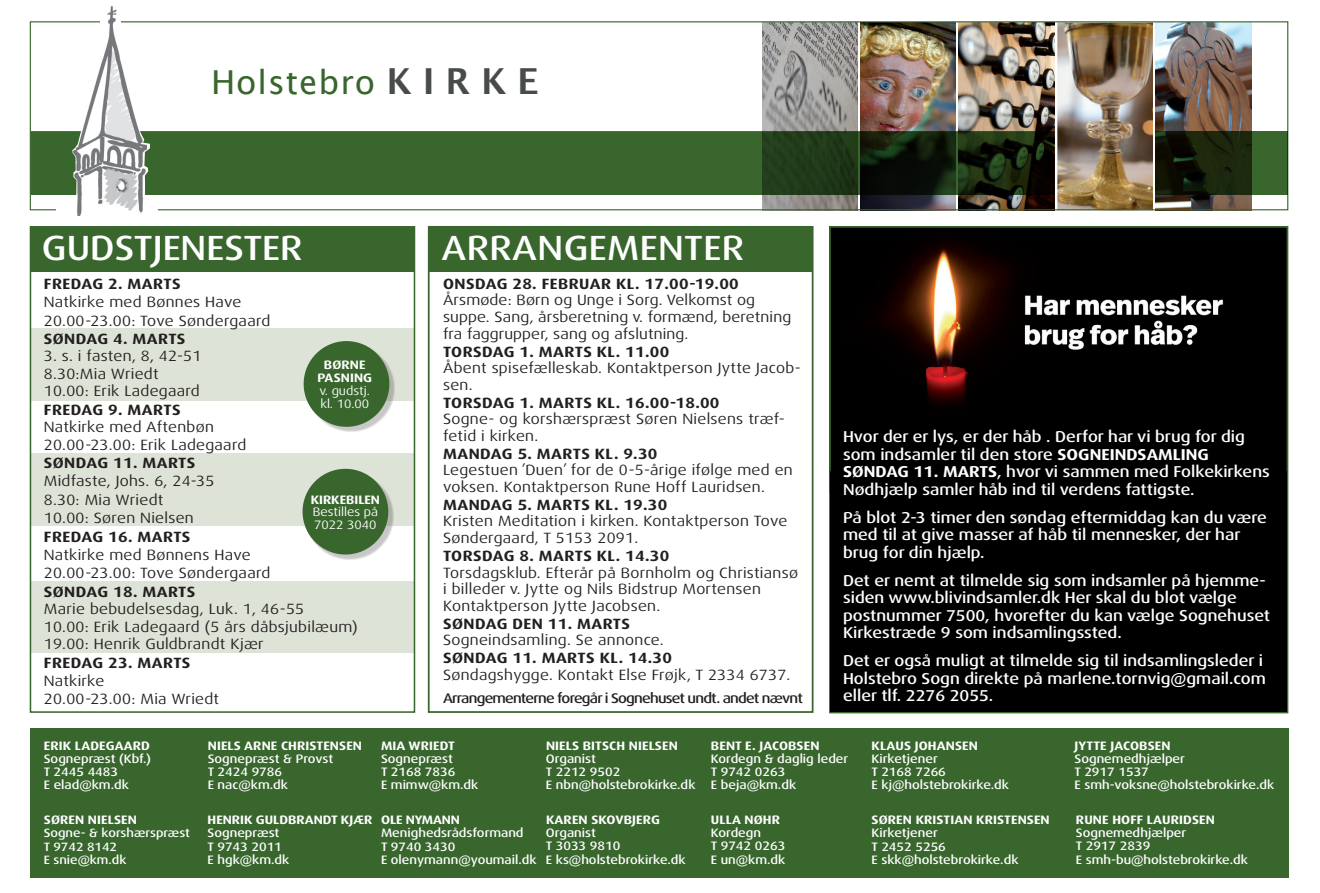
<style>
.page{position:relative;width:1320px;height:893px;background:#fff}
.page>*{position:absolute;margin:0;border:0;box-sizing:border-box;transform-origin:0 0}
.t1{font:500 expanded 35px "Dax OT";letter-spacing:.005em;color:#fff}
.t2{font:33.07px "Lucida Grande";letter-spacing:.03em;color:#38662d}
.t3{font:500 expanded 15.75px/17.5px "Dax OT";color:#fff}
.t4{font:expanded 14.88px/16.6px "Dax OT";letter-spacing:.02em;color:#231f20}
.t5{font:700 expanded 14.88px "Dax OT";letter-spacing:.03em;color:#231f20}
.t6{font:500 expanded 14px "Dax OT";letter-spacing:-.055em;color:#231f20}
.t7{font:500 expanded 12.25px/13.1px "Dax OT";color:#fff}
.t8{font:700 expanded 12.25px/13px "Dax OT";letter-spacing:.01em;color:#fff;text-align:center}
.t9{font:expanded 12.25px/13px "Dax OT";color:#fff}
.t10{font:700 expanded 12.25px "Dax OT";letter-spacing:-.01em;color:#fff}
.t11{font:500 expanded 12.08px/13.1px "Dax OT";color:#fff}
.s1{font-weight:700;font-size:35.88px;color:#474b49}
.s2{font-weight:700}
</style>
<div class="page">
<div style="left:31px;top:581px;width:383px;height:72px;background:#dee3d7"></div>
<div style="left:31px;top:328px;width:383px;height:72px;background:#dee3d7"></div>
<div style="left:31px;top:454px;width:383px;height:72px;background:#dee3d7"></div>
<img style="left:762px;top:23px;width:96px;height:185px">
<img style="left:860px;top:23px;width:95px;height:185px">
<img style="left:958px;top:23px;width:96px;height:185px">
<img style="left:1057px;top:23px;width:96px;height:185px">
<img style="left:1155px;top:23px;width:96px;height:185px">
<div style="left:30px;top:21px;width:1258px;height:189px;border:1px solid #38662d"></div>
<div style="left:56px;top:193px;width:102px;height:28px;background:#fff"></div>
<svg style="left:1155px;top:131px;width:133px;height:64px;background:#1e3012"></svg>
<svg style="left:146px;top:131px;width:908px;height:64px;background:#2d5124"></svg>
<div style="left:31px;top:131px;width:42px;height:64px;background:#38662d"></div>
<img style="left:73px;top:6px;width:73px;height:209px">
<div style="left:30px;top:226px;width:385px;height:487px;border:2px solid #38662d"></div>
<div style="left:31px;top:227px;width:383px;height:45px;background:#38662d"></div>
<div style="left:30px;top:728px;width:1258px;height:150px;background:#38662d"></div>
<div style="left:428px;top:226px;width:385px;height:487px;border:2px solid #38662d"></div>
<div style="left:429px;top:227px;width:383px;height:44px;background:#38662d"></div>
<div style="left:305px;top:471px;width:89px;height:89px;background:#231f20;opacity:.25"></div>
<div style="left:302px;top:469px;width:86px;height:86px;background:#38662d;border-radius:50%"></div>
<div style="left:306px;top:344px;width:89px;height:88px;background:#231f20;opacity:.25"></div>
<div style="left:304px;top:341px;width:85px;height:86px;background:#38662d;border-radius:50%"></div>
<img style="left:832px;top:229px;width:453px;height:242px">
<div style="left:831px;top:471px;width:455px;height:241px;background:#000"></div>
<h2 class="t2" style="left:211px;top:63px;width:329px">Holstebro <span class="s1">K I R K E</span></h2>
<h1 class="t1" style="left:42px;top:226px;width:262px">GUDSTJENESTER</h1>
<p class="t5" style="left:44px;top:274px;width:138px">FREDAG 2. MARTS</p>
<p class="t4" style="left:44px;top:293px;width:228px;line-height:18.4px">Natkirke med Bønnes Have<br>20.00-23.00: Tove Søndergaard</p>
<p class="t5" style="left:44px;top:329px;width:143px">SØNDAG 4. MARTS</p>
<p class="t4" style="left:44px;top:348px;width:159px;line-height:17.5px">3. s. i fasten, 8, 42-51<br>8.30:Mia Wriedt<br>10.00: Erik Ladegaard</p>
<p class="t5" style="left:44px;top:400px;width:138px">FREDAG 9. MARTS</p>
<p class="t4" style="left:44px;top:418px;width:204px;line-height:17.5px">Natkirke med Aftenbøn<br>20.00-23.00: Erik Ladegaard</p>
<p class="t5" style="left:44px;top:453px;width:153px">SØNDAG 11. MARTS</p>
<p class="t4" style="left:44px;top:472px;width:172px;line-height:18.4px">Midfaste, Johs. 6, 24-35<br>8.30: Mia Wriedt<br>10.00: Søren Nielsen</p>
<p class="t5" style="left:44px;top:527px;width:148px">FREDAG 16. MARTS</p>
<p class="t4" style="left:44px;top:546px;width:228px;line-height:18.4px">Natkirke med Bønnens Have<br>20.00-23.00: Tove Søndergaard</p>
<p class="t5" style="left:44px;top:582px;width:153px">SØNDAG 18. MARTS</p>
<p class="t4" style="left:44px;top:600px;width:315px;line-height:17.5px">Marie bebudelsesdag, Luk. 1, 46-55<br>10.00: Erik Ladegaard (5 års dåbsjubilæum)<br>19.00: Henrik Guldbrandt Kjær</p>
<p class="t5" style="left:44px;top:653px;width:148px">FREDAG 23. MARTS</p>
<p class="t4" style="left:44px;top:672px;width:177px;line-height:18.4px">Natkirke<br>20.00-23.00: Mia Wriedt</p>
<p class="t8" style="left:317px;top:359px;width:56px">BØRNE<br>PASNING</p>
<p class="t9" style="left:319px;top:385px;width:52px">v. gudstj. kl. 10.00</p>
<p class="t8" style="left:311px;top:493px;width:71px">KIRKEBILEN</p>
<p class="t9" style="left:313px;top:506px;width:67px">Bestilles på<br>7022 3040</p>
<h1 class="t1" style="left:441px;top:226px;width:304px">ARRANGEMENTER</h1>
<p class="t5" style="left:443px;top:274px;width:297px">ONSDAG 28. FEBRUAR KL. 17.00-19.00</p>
<p class="t4" style="left:443px;top:292px;width:350px">Årsmøde: Børn og Unge i Sorg. Velkomst og suppe. Sang, årsberetning v. formænd, beretning fra faggrupper, sang og afslutning.</p>
<p class="t5" style="left:443px;top:342px;width:228px">TORSDAG 1. MARTS KL. 11.00</p>
<p class="t4" style="left:443px;top:360px;width:359px">Åbent spisefælleskab. Kontaktperson Jytte Jacob&shy;sen.</p>
<p class="t5" style="left:443px;top:393px;width:278px">TORSDAG 1. MARTS KL. 16.00-18.00</p>
<p class="t4" style="left:443px;top:411px;width:343px">Sogne- og korshærspræst Søren Nielsens træf&shy;fetid i kirken.</p>
<p class="t5" style="left:443px;top:444px;width:216px">MANDAG 5. MARTS KL. 9.30</p>
<p class="t4" style="left:443px;top:462px;width:351px">Legestuen ’Duen’ for de 0-5-årige ifølge med en voksen. Kontaktperson Rune Hoff Lauridsen.</p>
<p class="t5" style="left:443px;top:495px;width:226px">MANDAG 5. MARTS KL. 19.30</p>
<p class="t4" style="left:443px;top:513px;width:346px">Kristen Meditation i kirken. Kontaktperson Tove<br>Søndergaard, T 5153 2091.</p>
<p class="t5" style="left:443px;top:546px;width:228px">TORSDAG 8. MARTS KL. 14.30</p>
<p class="t4" style="left:443px;top:564px;width:356px">Torsdagsklub. Efterår på Bornholm og Christiansø i billeder v. Jytte og Nils Bidstrup Mortensen<br>Kontaktperson Jytte Jacobsen.</p>
<p class="t5" style="left:443px;top:614px;width:188px">SØNDAG DEN 11. MARTS</p>
<p class="t4" style="left:443px;top:632px;width:222px">Sogneindsamling. Se annonce.</p>
<p class="t5" style="left:443px;top:648px;width:230px">SØNDAG 11. MARTS KL. 14.30</p>
<p class="t4" style="left:443px;top:666px;width:349px">Søndagshygge. Kontakt Else Frøjk, T 2334 6737.</p>
<p class="t6" style="left:443px;top:689px;width:361px">Arrangementerne foregår i Sognehuset undt. andet nævnt</p>
<p class="t3" style="left:843px;top:428px;width:428px">Hvor der er lys, er der håb . Derfor har vi brug for dig som indsamler til den store <span class="s2">SOGNEINDSAMLING SØNDAG 11. MARTS</span>, hvor vi sammen med Folkekirkens Nødhjælp samler håb ind til verdens fattigste.</p>
<p class="t3" style="left:843px;top:509px;width:425px">På blot 2-3 timer den søndag eftermiddag kan du være med til at give masser af håb til mennesker, der har brug for din hjælp.</p>
<p class="t3" style="left:843px;top:572px;width:428px">Det er nemt at tilmelde sig som indsamler på hjemme&shy;siden www.blivindsamler.dk Her skal du blot vælge postnummer 7500, hvorefter du kan vælge Sognehuset Kirkestræde 9 som indsamlingssted.</p>
<p class="t3" style="left:843px;top:652px;width:424px">Det er også muligt at tilmelde sig til indsamlingsleder i<br>Holstebro Sogn direkte på marlene.tornvig@gmail.com eller tlf. 2276 2055.</p>
<p class="t8" style="left:44px;top:739px;width:107px">ERIK LADEGAARD</p>
<p class="t7" style="left:44px;top:752px;width:109px">Sognepræst (Kbf.)<br>T 2445 4483<br>E elad@km.dk</p>
<p class="t8" style="left:44px;top:814px;width:94px">SØREN NIELSEN</p>
<p class="t11" style="left:44px;top:827px;width:148px">Sogne- &amp; korshærspræst<br>T 9742 8142<br>E snie@km.dk</p>
<p class="t8" style="left:208px;top:739px;width:156px">NIELS ARNE CHRISTENSEN</p>
<p class="t7" style="left:208px;top:752px;width:127px">Sognepræst &amp; Provst<br>T 2424 9786<br>E nac@km.dk</p>
<p class="t8" style="left:208px;top:814px;width:166px">HENRIK GULDBRANDT KJÆR</p>
<p class="t7" style="left:208px;top:827px;width:83px">Sognepræst<br>T 9743 2011<br>E hgk@km.dk</p>
<p class="t8" style="left:381px;top:739px;width:75px">MIA WRIEDT</p>
<p class="t7" style="left:381px;top:752px;width:99px">Sognepræst<br>T 2168 7836<br>E mimw@km.dk</p>
<p class="t10" style="left:381px;top:812px;width:80px">OLE NYMANN</p>
<p class="t7" style="left:381px;top:827px;width:157px">Menighedsrådsformand<br>T 9740 3430<br>E olenymann@youmail.dk</p>
<p class="t8" style="left:546px;top:739px;width:133px">NIELS BITSCH NIELSEN</p>
<p class="t7" style="left:546px;top:752px;width:151px">Organist<br>T 2212 9502<br>E nbn@holstebrokirke.dk</p>
<p class="t8" style="left:546px;top:814px;width:115px">KAREN SKOVBJERG</p>
<p class="t7" style="left:546px;top:827px;width:141px">Organist<br>T 3033 9810<br>E ks@holstebrokirke.dk</p>
<p class="t8" style="left:711px;top:739px;width:110px">BENT E. JACOBSEN</p>
<p class="t7" style="left:711px;top:752px;width:139px">Kordegn &amp; daglig leder<br>T 9742 0263<br>E beja@km.dk</p>
<p class="t8" style="left:711px;top:814px;width:70px">ULLA NØHR</p>
<p class="t7" style="left:711px;top:827px;width:76px">Kordegn<br>T 9742 0263<br>E un@km.dk</p>
<p class="t8" style="left:871px;top:739px;width:108px">KLAUS JOHANSEN</p>
<p class="t7" style="left:871px;top:752px;width:139px">Kirketjener<br>T 2168 7266<br>E kj@holstebrokirke.dk</p>
<p class="t8" style="left:871px;top:814px;width:180px">SØREN KRISTIAN KRISTENSEN</p>
<p class="t7" style="left:871px;top:827px;width:148px">Kirketjener<br>T 2452 5256<br>E skk@holstebrokirke.dk</p>
<p class="t8" style="left:1074px;top:739px;width:97px">JYTTE JACOBSEN</p>
<p class="t7" style="left:1074px;top:752px;width:201px">Sognemedhjælper<br>T 2917 1537<br>E smh-voksne@holstebrokirke.dk</p>
<p class="t8" style="left:1076px;top:814px;width:140px">RUNE HOFF LAURIDSEN</p>
<p class="t7" style="left:1076px;top:827px;width:174px">Sognemedhjælper<br>T 2917 2839<br>E smh-bu@holstebrokirke.dk</p>
</div>
